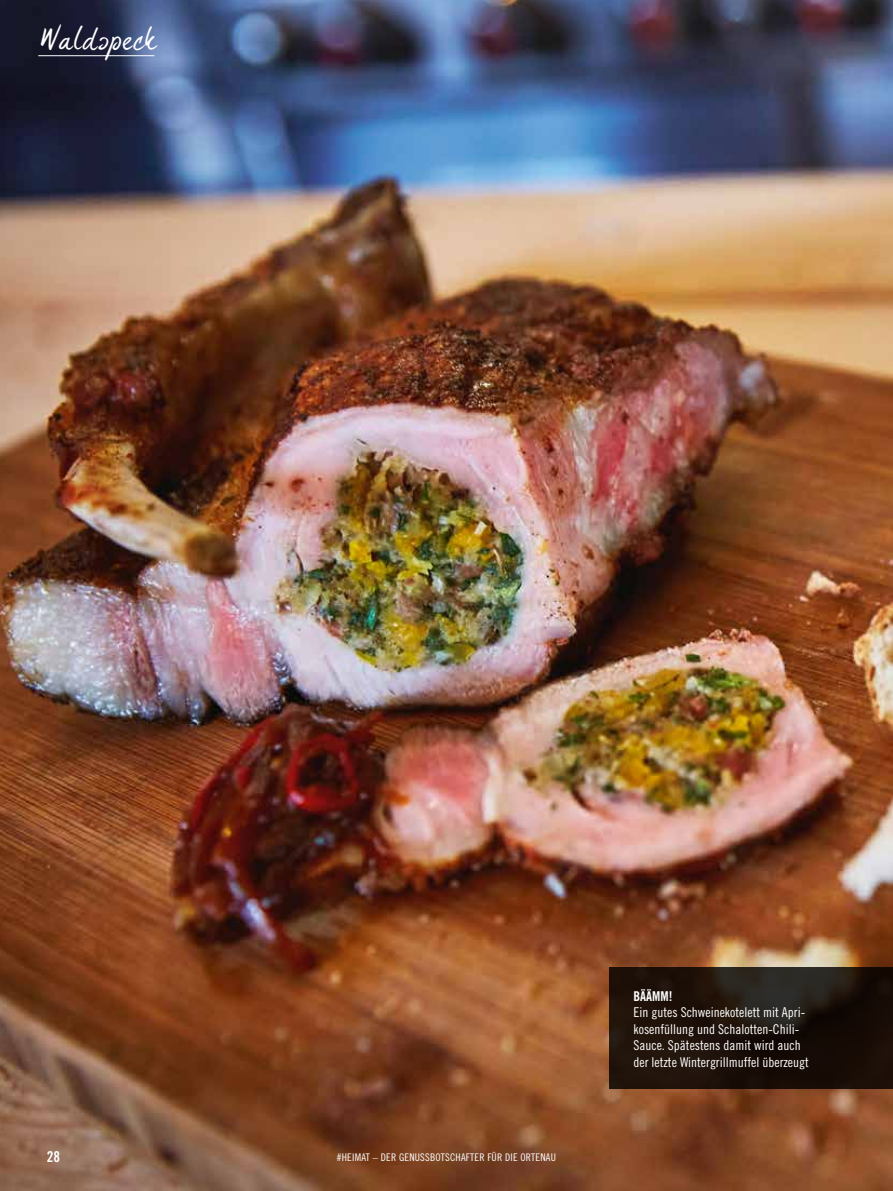
<style>
.page{position:relative;width:893px;height:1191px;background:#fff}
.page>*{position:absolute;margin:0;border:0;box-sizing:border-box;transform-origin:0 0}
.t1{font:30px "Dear Joe 5";color:#fff}
.t2{font:15px "Trade Gothic Bold Cond Twenty";color:#fff}
.t3{font:13.5px/16.5px "Trade Gothic Cond Eighteen";color:#fff}
.t4{font:13.5px "Trade Gothic Bold Cond Twenty";color:#fff}
.t5{font:10.5px "Trade Gothic Cond Eighteen";letter-spacing:.02em;color:#fff}
</style>
<div class="page">
<img style="left:0;top:0;width:893px;height:1191px">
<hr style="left:38px;top:55px;width:116px;height:1px;background:#fff">
<svg style="left:610px;top:967px;width:283px;height:122px;background:#1d130c"></svg>
<h1 class="t1" style="left:40px;top:21px;width:118px">Waldspeck</h1>
<p class="t2" style="left:47px;top:1147px;width:15px">28</p>
<p class="t5" style="left:337px;top:1151px;width:221px">#HEIMAT – DER GENUSSBOTSCHAFTER FÜR DIE ORTENAU</p>
<p class="t4" style="left:633px;top:987px;width:40px">BÄÄMM!</p>
<p class="t3" style="left:633px;top:1003px;width:177px">Ein gutes Schweinekotelett mit Apri&shy;kosenfüllung und Schalotten-Chili-Sauce. Spätestens damit wird auch der letzte Wintergrillmuffel überzeugt</p>
</div>
